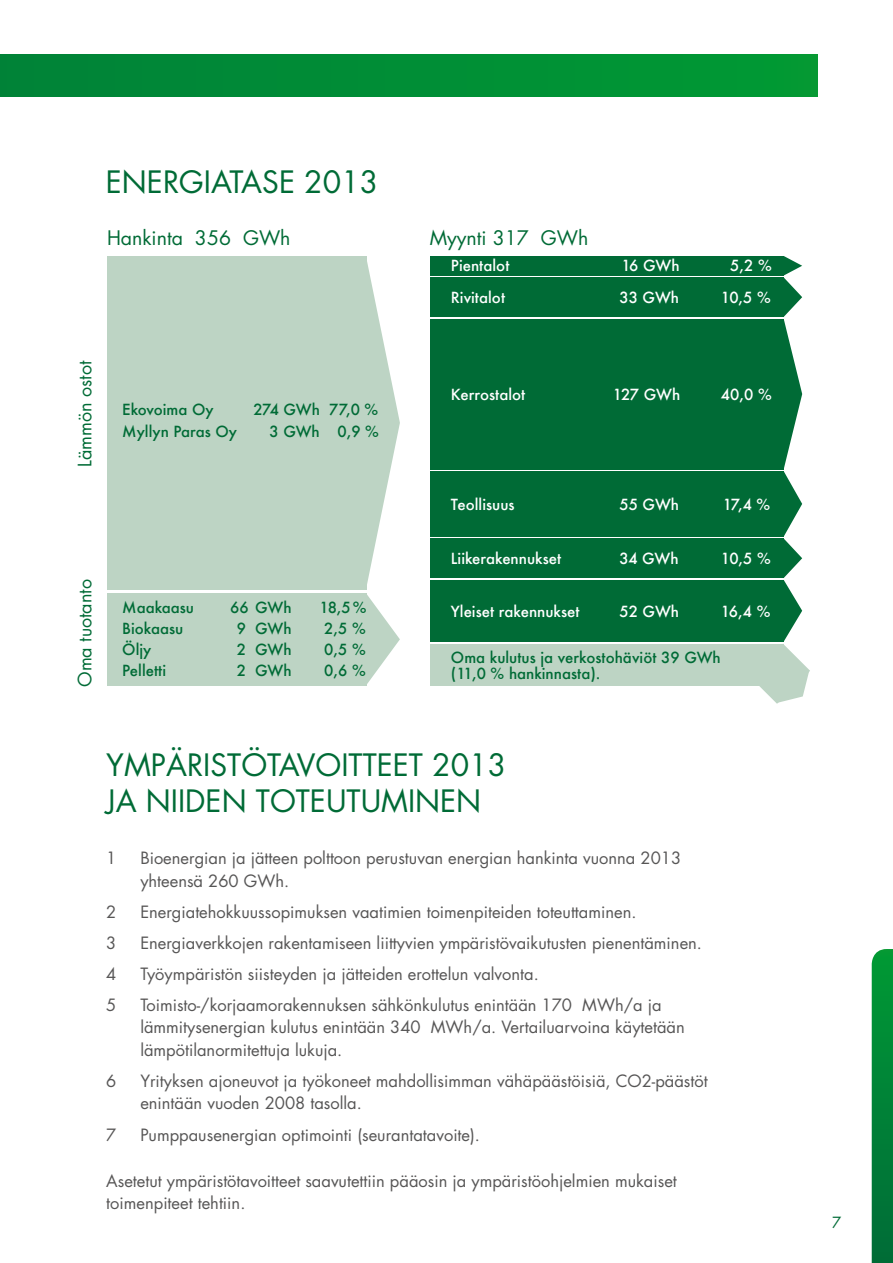
<style>
.page{position:relative;width:893px;height:1263px;background:#fff}
.page>*{position:absolute;margin:0;border:0;box-sizing:border-box;transform-origin:0 0}
.t1{font:30px/36px "Futura";color:#006b36}
.t2{font:19.5px "Futura";color:#006b36}
.t3{font:18px "Futura";color:#006b36}
.t4{font:16.5px/22.5px "Futura";color:#575656}
.t5{font:500 15px/16.5px "Futura";color:#006b36}
.t6{font:500 15px "Futura";color:#fff}
.t7{font:15px "Futura";color:#006b36}
</style>
<div class="page">
<div style="left:0;top:54px;width:817px;height:43px;background:#008e36"></div>
<svg style="left:872px;top:949px;width:21px;height:314px;background:#018237"></svg>
<div style="left:430px;top:256px;width:354px;height:20px;background:#006b36"></div>
<div style="left:430px;top:471px;width:354px;height:66px;background:#006b36"></div>
<div style="left:430px;top:277px;width:354px;height:40px;background:#006b36"></div>
<div style="left:430px;top:538px;width:354px;height:40px;background:#006b36"></div>
<div style="left:430px;top:580px;width:354px;height:62px;background:#006b36"></div>
<div style="left:430px;top:319px;width:354px;height:150px;background:#006b36"></div>
<div style="left:107px;top:256px;width:259px;height:334px;background:#bdd4c4"></div>
<svg style="left:366px;top:257px;width:34px;height:428px"></svg>
<div style="left:107px;top:593px;width:259px;height:93px;background:#bdd4c4"></div>
<div style="left:430px;top:644px;width:354px;height:42px;background:#bdd4c4"></div>
<svg style="left:750px;top:256px;width:60px;height:448px"></svg>
<h1 class="t1" style="left:106px;top:165px;width:274px">ENERGIATASE 2013</h1>
<p class="t2" style="left:107px;top:225px;width:185px">Hankinta 356 GWh</p>
<p class="t2" style="left:430px;top:225px;width:160px">Myynti 317 GWh</p>
<p class="t6" style="left:451px;top:255px;width:60px">Pientalot</p>
<p class="t6" style="left:621px;top:255px;width:60px">16 GWh</p>
<p class="t6" style="left:730px;top:255px;width:43px">5,2 %</p>
<p class="t6" style="left:451px;top:287px;width:56px">Rivitalot</p>
<p class="t6" style="left:619px;top:287px;width:61px">33 GWh</p>
<p class="t6" style="left:721px;top:287px;width:51px">10,5 %</p>
<p class="t3" style="left:73px;top:467px;width:108px;rotate:-90deg">Lämmön ostot</p>
<p class="t5" style="left:122px;top:401px;width:93px">Ekovoima Oy</p>
<p class="t5" style="left:253px;top:401px;width:126px">274 GWh 77,0 %</p>
<p class="t5" style="left:122px;top:423px;width:116px">Myllyn Paras Oy</p>
<p class="t5" style="left:269px;top:423px;width:111px">3 GWh 0,9 %</p>
<p class="t3" style="left:73px;top:687px;width:109px;rotate:-90deg">Oma tuotanto</p>
<p class="t5" style="left:122px;top:599px;width:73px">Maakaasu</p>
<p class="t5" style="left:230px;top:599px;width:63px">66 GWh</p>
<p class="t5" style="left:320px;top:599px;width:48px">18,5%</p>
<p class="t5" style="left:122px;top:620px;width:63px">Biokaasu</p>
<p class="t5" style="left:237px;top:620px;width:57px">9 GWh</p>
<p class="t5" style="left:324px;top:620px;width:43px">2,5 %</p>
<p class="t5" style="left:122px;top:641px;width:31px">Öljy</p>
<p class="t5" style="left:237px;top:641px;width:57px">2 GWh</p>
<p class="t5" style="left:324px;top:641px;width:43px">0,5 %</p>
<p class="t5" style="left:122px;top:662px;width:45px">Pelletti</p>
<p class="t5" style="left:237px;top:662px;width:57px">2 GWh</p>
<p class="t5" style="left:324px;top:662px;width:43px">0,6 %</p>
<p class="t6" style="left:451px;top:384px;width:76px">Kerrostalot</p>
<p class="t6" style="left:613px;top:384px;width:69px">127 GWh</p>
<p class="t6" style="left:721px;top:384px;width:52px">40,0 %</p>
<p class="t6" style="left:451px;top:494px;width:65px">Teollisuus</p>
<p class="t6" style="left:619px;top:494px;width:61px">55 GWh</p>
<p class="t6" style="left:723px;top:494px;width:49px">17,4 %</p>
<p class="t6" style="left:451px;top:549px;width:112px">Liikerakennukset</p>
<p class="t6" style="left:619px;top:549px;width:61px">34 GWh</p>
<p class="t6" style="left:721px;top:549px;width:51px">10,5 %</p>
<p class="t6" style="left:451px;top:601px;width:130px">Yleiset rakennukset</p>
<p class="t6" style="left:619px;top:601px;width:61px">52 GWh</p>
<p class="t6" style="left:721px;top:601px;width:51px">16,4 %</p>
<p class="t5" style="left:451px;top:649px;width:271px">Oma kulutus ja verkostohäviöt 39 GWh (11,0 % hankinnasta).</p>
<h1 class="t1" style="left:106px;top:747px;width:401px">YMPÄRISTÖTAVOITTEET 2013<br>JA NIIDEN TOTEUTUMINEN</h1>
<p class="t4" style="left:106px;top:847px;width:12px">1</p>
<p class="t4" style="left:140px;top:847px;width:542px">Bioenergian ja jätteen polttoon perustuvan energian hankinta vuonna 2013 yhteensä 260 GWh.</p>
<p class="t4" style="left:106px;top:901px;width:12px">2</p>
<p class="t4" style="left:140px;top:901px;width:498px">Energiatehokkuussopimuksen vaatimien toimenpiteiden toteuttaminen.</p>
<p class="t4" style="left:106px;top:932px;width:12px">3</p>
<p class="t4" style="left:140px;top:932px;width:563px">Energiaverkkojen rakentamiseen liittyvien ympäristövaikutusten pienentäminen.</p>
<p class="t4" style="left:106px;top:963px;width:12px">4</p>
<p class="t4" style="left:140px;top:963px;width:400px">Työympäristön siisteyden ja jätteiden erottelun valvonta.</p>
<p class="t4" style="left:106px;top:994px;width:12px">5</p>
<p class="t4" style="left:140px;top:994px;width:546px">Toimisto-/korjaamorakennuksen sähkönkulutus enintään 170 MWh/a ja lämmitysenergian kulutus enintään 340 MWh/a. Vertailuarvoina käytetään lämpötilanormitettuja lukuja.</p>
<p class="t4" style="left:106px;top:1070px;width:12px">6</p>
<p class="t4" style="left:140px;top:1070px;width:569px">Yrityksen ajoneuvot ja työkoneet mahdollisimman vähäpäästöisiä, CO2-päästöt enintään vuoden 2008 tasolla.</p>
<p class="t4" style="left:106px;top:1123px;width:12px">7</p>
<p class="t4" style="left:140px;top:1123px;width:341px">Pumppausenergian optimointi (seurantatavoite).</p>
<p class="t4" style="left:106px;top:1169px;width:572px">Asetetut ympäristötavoitteet saavutettiin pääosin ja ympäristöohjelmien mukaiset toimenpiteet tehtiin.</p>
<p class="t7" style="left:832px;top:1213px;width:11px">7</p>
</div>
